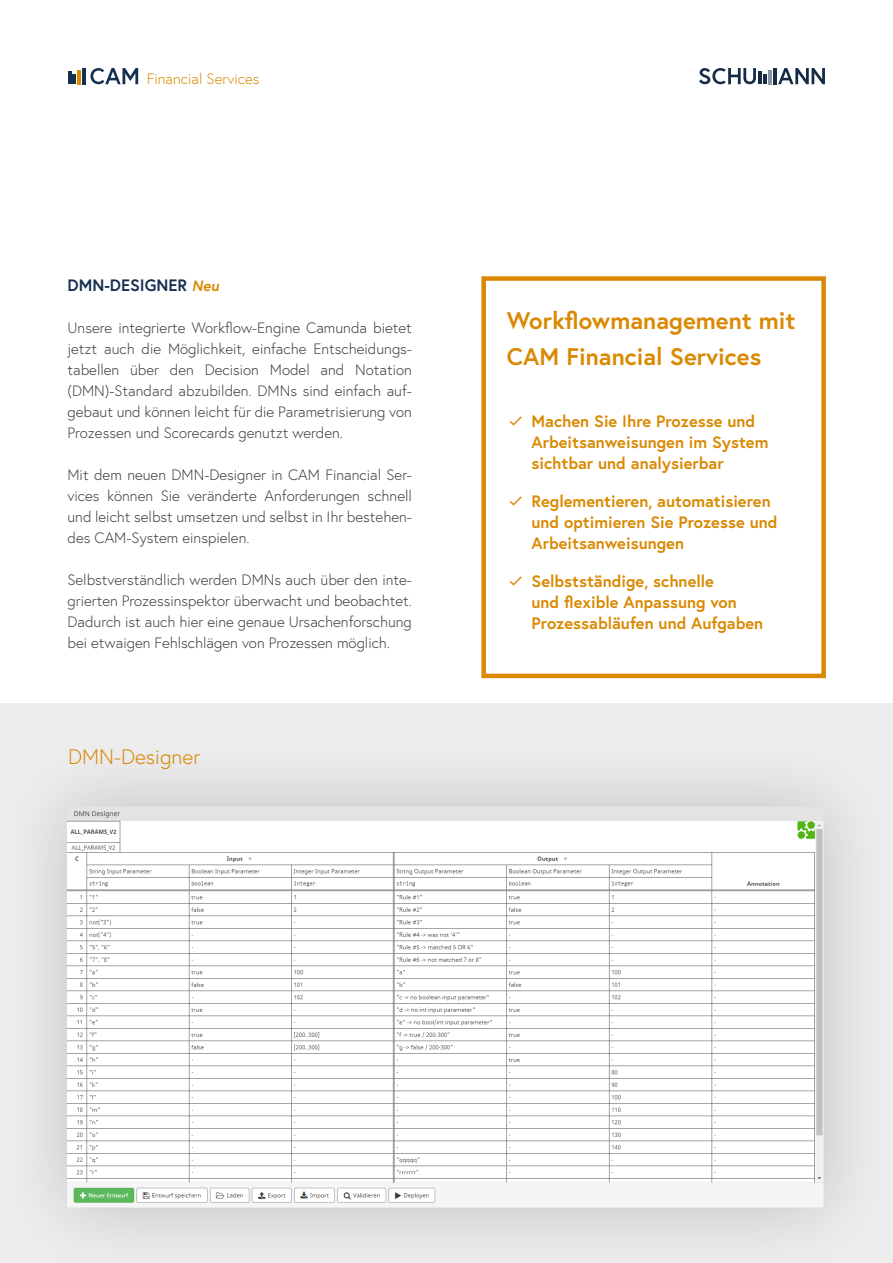
<style>
.page{position:relative;width:893px;height:1263px;background:#fff}
.page>*{position:absolute;margin:0;border:0;box-sizing:border-box;transform-origin:0 0}
.t1{font:700 24px/36px "Europa";color:#da8903}
.t2{font:300 21px "Europa";color:#da8903}
.t3{font:700 16.5px/21px "Europa";color:#da8903}
.t4{font:700 16.5px "Europa";color:#152f4e}
.t5{font:300 15px/21px "Europa";color:#3c3c3b;text-align:justify}
.t6{font:300 15px "Europa";color:#da8903}
.s1{font-style:italic;font-size:15px;color:#da8903}
</style>
<div class="page">
<svg style="left:778px;top:68px;width:47px;height:16px"></svg>
<hr style="left:773px;top:68px;width:3px;height:16px;background:#142c46">
<svg style="left:699px;top:68px;width:67px;height:16px"></svg>
<hr style="left:768px;top:70px;width:3px;height:14px;background:#142c46">
<svg style="left:90px;top:68px;width:48px;height:16px"></svg>
<hr style="left:83px;top:68px;width:3px;height:16px;background:#152f4e">
<svg style="left:68px;top:72px;width:8px;height:12px"></svg>
<hr style="left:78px;top:70px;width:3px;height:14px;background:#da8903">
<div style="left:481px;top:276px;width:345px;height:402px;border:4px solid #da8903"></div>
<div style="left:0;top:704px;width:893px;height:559px;background:#ededed"></div>
<div style="left:0;top:736px;width:893px;height:527px;background:#000;opacity:.2"></div>
<img style="left:68px;top:807px;width:756px;height:401px">
<p class="t6" style="left:147px;top:70px;width:114px">Financial Services</p>
<p class="t4" style="left:68px;top:274px;width:153px">DMN-DESIGNER <span class="s1">Neu</span></p>
<p class="t5" style="left:68px;top:317px;width:346px">Unsere integrierte Workflow-Engine Camunda bietet jetzt auch die Möglichkeit, einfache Entscheidungs&shy;tabellen über den Decision Model and Notation (DMN)-Standard abzubilden. DMNs sind einfach auf&shy;gebaut und können leicht für die Parametrisierung von Prozessen und Scorecards genutzt werden.</p>
<p class="t5" style="left:68px;top:464px;width:346px">Mit dem neuen DMN-Designer in CAM Financial Ser&shy;vices können Sie veränderte Anforderungen schnell und leicht selbst umsetzen und selbst in Ihr bestehen&shy;des CAM-System einspielen.</p>
<p class="t5" style="left:68px;top:569px;width:346px">Selbstverständlich werden DMNs auch über den inte&shy;grierten Prozessinspektor überwacht und beobachtet.<br>Dadurch ist auch hier eine genaue Ursachenforschung bei etwaigen Fehlschlägen von Prozessen möglich.</p>
<h2 class="t2" style="left:68px;top:743px;width:134px">DMN-Designer</h2>
<h1 class="t1" style="left:507px;top:302px;width:290px">Workflowmanagement mit<br>CAM Financial Services</h1>
<p class="t3" style="left:532px;top:410px;width:239px">Machen Sie Ihre Prozesse und<br>Arbeitsanweisungen im System sichtbar und analysierbar</p>
<p class="t3" style="left:532px;top:490px;width:247px">Reglementieren, automatisieren und optimieren Sie Prozesse und<br>Arbeitsanweisungen</p>
<p class="t3" style="left:532px;top:570px;width:233px">Selbstständige, schnelle<br>und flexible Anpassung von<br>Prozessabläufen und Aufgaben</p>
</div>
